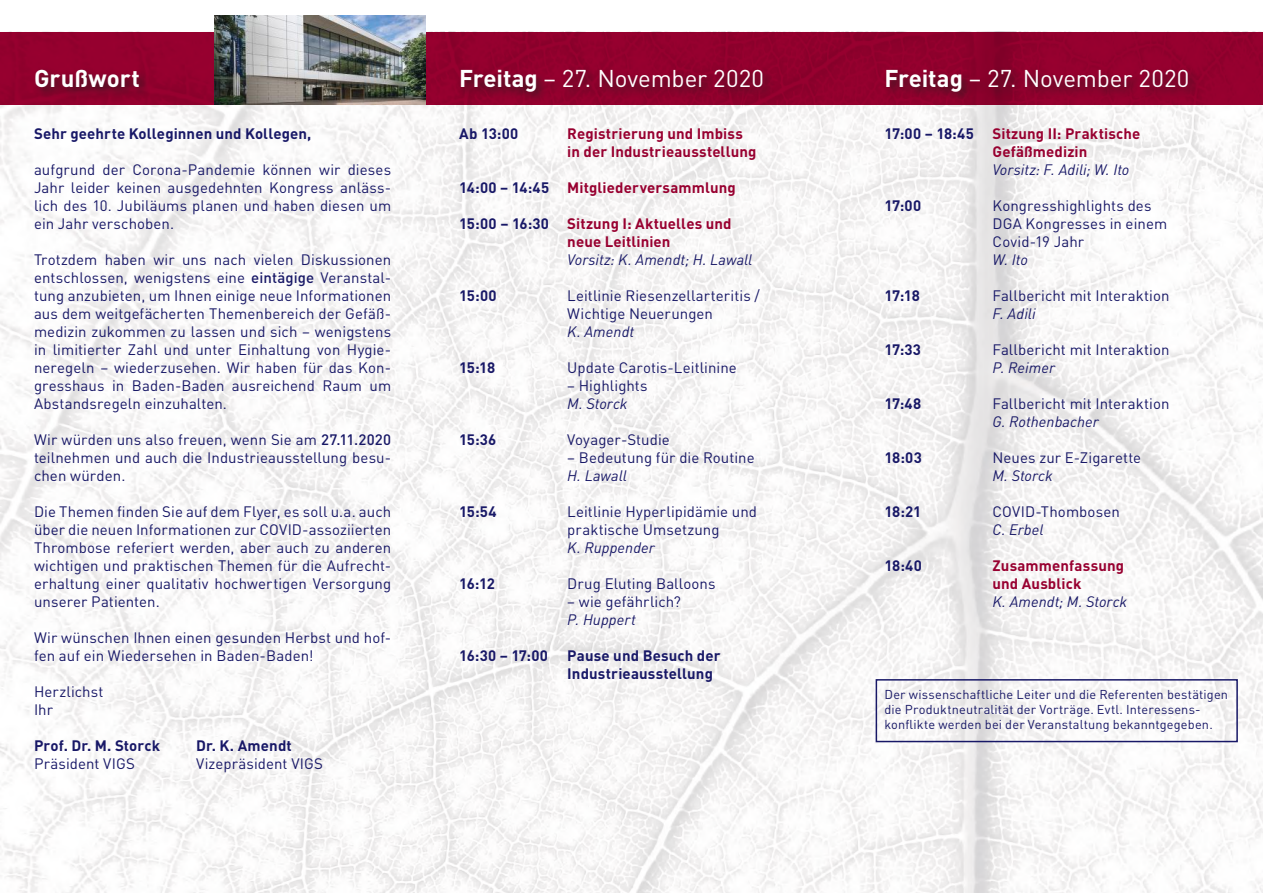
<style>
.page{position:relative;width:1263px;height:893px;background:#fff}
.page>*{position:absolute;margin:0;border:0;box-sizing:border-box;transform-origin:0 0}
.t1{font:24px "DIN Pro";color:#fff}
.t2{font:700 24px "DIN Pro";letter-spacing:.005em;color:#fff}
.t3{font:15px/18px "DIN Pro";letter-spacing:.005em;color:#181867}
.t4{font:700 15px/18px "DIN Pro";letter-spacing:.01em;color:#980030}
.t5{font:700 15px/18px "DIN Pro";letter-spacing:.005em;color:#181867}
.t6{font:italic 15px "DIN Pro";letter-spacing:.005em;color:#181867}
.t7{font:12.75px/15.3px "DIN Pro";letter-spacing:.015em;color:#181867}
.s1{font-weight:700}
.s2{font-weight:500}
.s3{color:#181867}
</style>
<div class="page">
<img style="left:0;top:105px;width:1263px;height:788px">
<div style="left:425px;top:32px;width:838px;height:73px;background:#980030"></div>
<div style="left:0;top:32px;width:425px;height:73px;background:#980030"></div>
<img style="left:215px;top:15px;width:210px;height:90px">
<div style="left:458px;top:66px;width:317px;height:38px;background:#241f1f;opacity:.75"></div>
<div style="left:32px;top:66px;width:119px;height:34px;background:#241f1f;opacity:.75"></div>
<div style="left:883px;top:66px;width:317px;height:38px;background:#241f1f;opacity:.75"></div>
<div style="left:876px;top:679px;width:362px;height:63px;border:2px solid #181867"></div>
<h1 class="t2" style="left:34px;top:62px;width:107px">Grußwort</h1>
<h1 class="t1" style="left:459px;top:62px;width:306px"><span class="s1">Freitag</span> – 27. November 2020</h1>
<p class="t5" style="left:34px;top:124px;width:279px">Sehr geehrte Kolleginnen und Kollegen,</p>
<p class="t3" style="left:34px;top:160px;width:359px;text-align:justify">aufgrund der Corona-Pandemie können wir dieses Jahr leider keinen ausgedehnten Kongress anläss&shy;lich des 10. Jubiläums planen und haben diesen um ein Jahr verschoben.</p>
<p class="t3" style="left:34px;top:250px;width:359px;text-align:justify">Trotzdem haben wir uns nach vielen Diskussionen entschlossen, wenigstens eine <span class="s2">eintägige</span> Veranstal&shy;tung anzubieten, um Ihnen einige neue Informationen aus dem weitgefächerten Themenbereich der Gefäß&shy;medizin zukommen zu lassen und sich – wenigstens in limitierter Zahl und unter Einhaltung von Hygie&shy;neregeln – wiederzusehen. Wir haben für das Kon&shy;gresshaus in Baden-Baden ausreichend Raum um Abstandsregeln einzuhalten.</p>
<p class="t3" style="left:34px;top:430px;width:359px;text-align:justify">Wir würden uns also freuen, wenn Sie am <span class="s2">27.11.2020 </span>teilnehmen und auch die Industrieausstellung besu&shy;chen würden.</p>
<p class="t3" style="left:34px;top:502px;width:359px;text-align:justify">Die Themen finden Sie auf dem Flyer, es soll u.a. auch über die neuen Informationen zur COVID-assoziierten Thrombose referiert werden, aber auch zu anderen wichtigen und praktischen Themen für die Aufrecht&shy;erhaltung einer qualitativ hochwertigen Versorgung unserer Patienten.</p>
<p class="t3" style="left:34px;top:628px;width:359px">Wir wünschen Ihnen einen gesunden Herbst und hof&shy;fen auf ein Wiedersehen in Baden-Baden!</p>
<p class="t3" style="left:34px;top:682px;width:71px">Herzlichst<br>Ihr</p>
<p class="t5" style="left:34px;top:736px;width:128px">Prof. Dr. M. Storck</p>
<p class="t5" style="left:196px;top:736px;width:97px">Dr. K. Amendt</p>
<p class="t3" style="left:34px;top:754px;width:103px">Präsident VIGS</p>
<p class="t3" style="left:196px;top:754px;width:129px">Vizepräsident VIGS</p>
<p class="t5" style="left:459px;top:124px;width:61px">Ab 13:00</p>
<p class="t4" style="left:567px;top:124px;width:191px">Registrierung und Imbiss in der Industrieausstellung</p>
<p class="t4" style="left:459px;top:178px;width:278px"><span class="s3">14:00 – 14:45</span> Mitgliederversammlung</p>
<p class="t4" style="left:567px;top:214px;width:166px;text-indent:-108px"><span class="s3">15:00 – 16:30</span> Sitzung I: Aktuelles und neue Leitlinien</p>
<p class="t6" style="left:567px;top:248px;width:186px">Vorsitz: K. Amendt; H. Lawall</p>
<p class="t5" style="left:459px;top:286px;width:39px">15:00</p>
<p class="t3" style="left:567px;top:286px;width:194px">Leitlinie Riesenzellarteritis /<br>Wichtige Neuerungen</p>
<p class="t6" style="left:567px;top:320px;width:68px">K. Amendt</p>
<p class="t5" style="left:459px;top:358px;width:37px">15:18</p>
<p class="t3" style="left:567px;top:358px;width:171px">Update Carotis-Leitlinine</p>
<p class="t3" style="left:567px;top:376px;width:82px">– Highlights</p>
<p class="t6" style="left:567px;top:392px;width:62px">M. Storck</p>
<p class="t5" style="left:459px;top:430px;width:39px">15:36</p>
<p class="t3" style="left:567px;top:430px;width:104px">Voyager-Studie</p>
<p class="t3" style="left:567px;top:448px;width:189px">– Bedeutung für die Routine</p>
<p class="t6" style="left:567px;top:464px;width:61px">H. Lawall</p>
<p class="t5" style="left:459px;top:502px;width:39px">15:54</p>
<p class="t3" style="left:567px;top:502px;width:191px">Leitlinie Hyperlipidämie und praktische Umsetzung</p>
<p class="t6" style="left:567px;top:536px;width:89px">K. Ruppender</p>
<p class="t5" style="left:459px;top:574px;width:37px">16:12</p>
<p class="t3" style="left:567px;top:574px;width:150px">Drug Eluting Balloons</p>
<p class="t3" style="left:567px;top:592px;width:115px">– wie gefährlich?</p>
<p class="t6" style="left:567px;top:608px;width:70px">P. Huppert</p>
<p class="t5" style="left:459px;top:646px;width:90px">16:30 – 17:00</p>
<p class="t5" style="left:567px;top:646px;width:155px">Pause und Besuch der<br>Industrieausstellung</p>
<h1 class="t1" style="left:884px;top:62px;width:306px"><span class="s1">Freitag</span> – 27. November 2020</h1>
<p class="t4" style="left:992px;top:124px;width:149px;text-indent:-108px"><span class="s3">17:00 – 18:45</span> Sitzung II: Praktische<br>Gefäßmedizin</p>
<p class="t6" style="left:992px;top:158px;width:138px">Vorsitz: F. Adili; W. Ito</p>
<p class="t5" style="left:884px;top:196px;width:38px">17:00</p>
<p class="t3" style="left:992px;top:196px;width:176px">Kongresshighlights des<br>DGA Kongresses in einem<br>Covid-19 Jahr</p>
<p class="t6" style="left:992px;top:248px;width:37px">W. Ito</p>
<p class="t5" style="left:884px;top:286px;width:37px">17:18</p>
<p class="t3" style="left:992px;top:286px;width:179px">Fallbericht mit Interaktion</p>
<p class="t6" style="left:992px;top:302px;width:45px">F. Adili</p>
<p class="t5" style="left:884px;top:340px;width:38px">17:33</p>
<p class="t3" style="left:992px;top:340px;width:179px">Fallbericht mit Interaktion</p>
<p class="t6" style="left:992px;top:356px;width:64px">P. Reimer</p>
<p class="t5" style="left:884px;top:394px;width:38px">17:48</p>
<p class="t3" style="left:992px;top:394px;width:179px">Fallbericht mit Interaktion</p>
<p class="t6" style="left:992px;top:410px;width:108px">G. Rothenbacher</p>
<p class="t5" style="left:884px;top:448px;width:39px">18:03</p>
<p class="t3" style="left:992px;top:448px;width:150px">Neues zur E-Zigarette</p>
<p class="t6" style="left:992px;top:464px;width:62px">M. Storck</p>
<p class="t5" style="left:884px;top:502px;width:38px">18:21</p>
<p class="t3" style="left:992px;top:502px;width:129px">COVID-Thombosen</p>
<p class="t6" style="left:992px;top:518px;width:52px">C. Erbel</p>
<p class="t5" style="left:884px;top:556px;width:39px">18:40</p>
<p class="t4" style="left:992px;top:556px;width:133px">Zusammenfassung und Ausblick</p>
<p class="t6" style="left:992px;top:590px;width:136px">K. Amendt; M. Storck</p>
<p class="t7" style="left:884px;top:686px;width:345px">Der wissenschaftliche Leiter und die Referenten bestätigen die Produktneutralität der Vorträge. Evtl. Interessens&shy;konflikte werden bei der Veranstaltung bekanntgegeben.</p>
</div>
